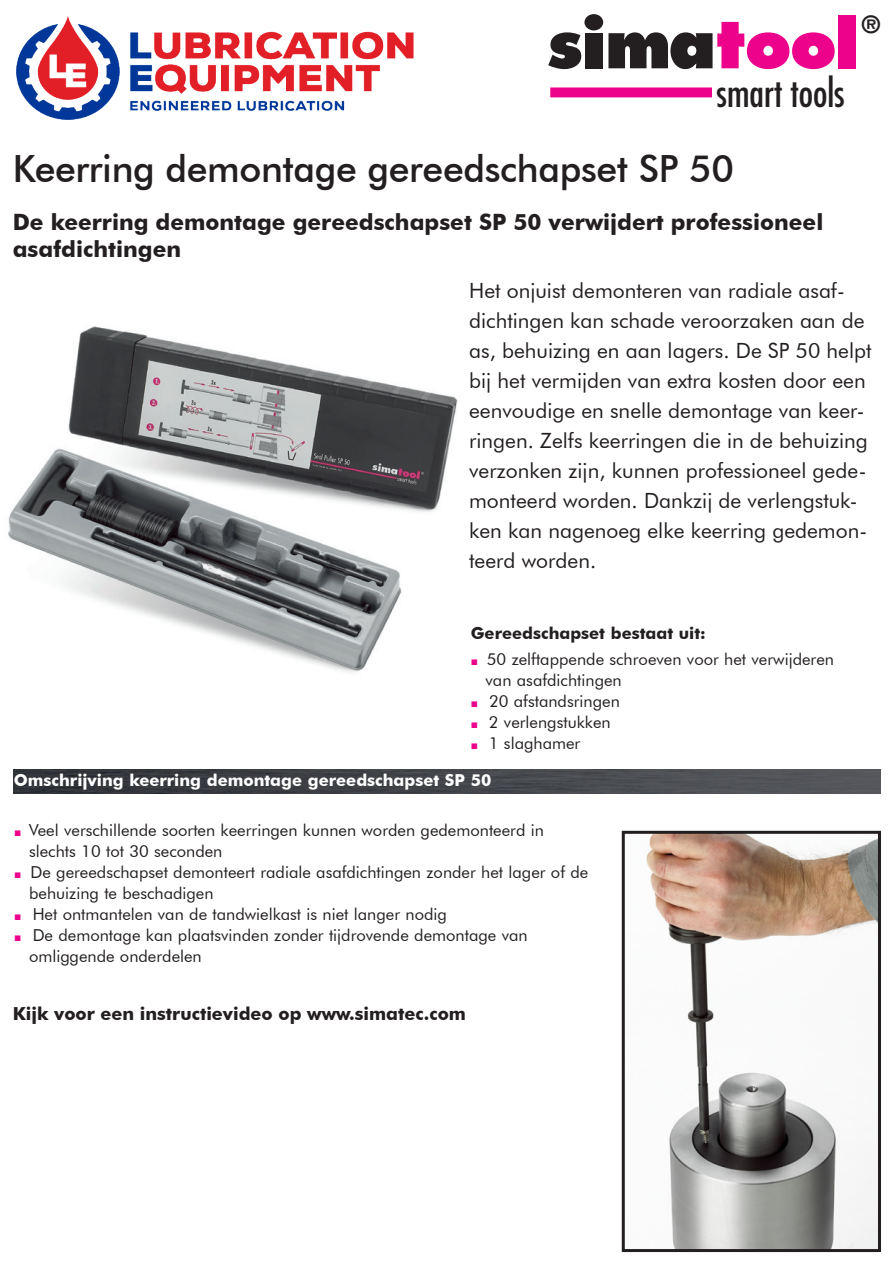
<style>
.page{position:relative;width:893px;height:1263px;background:#fff}
.page>*{position:absolute;margin:0;border:0;box-sizing:border-box;transform-origin:0 0}
.t1{font:condensed 38.1px "Futura";color:#231f20}
.t2{font:500 37.5px "Futura BT";letter-spacing:-.01em;color:#231f20}
.t3{font:700 23.1px "Futura";color:#231f20}
.t4{font:700 22.5px/27px "Futura BT";color:#231f20}
.t5{font:21px/30px "Futura BT";color:#231f20}
.t6{font:700 18px "Futura BT";color:#231f20}
.t7{font:16.5px/21px "Futura BT";color:#231f20}
.t8{font:700 16.5px "Futura BT";color:#fff}
.t9{font:700 16.5px "Futura BT";color:#231f20}
.s1{font-family:"Arial";font-size:12px;color:#ed028c}
</style>
<div class="page">
<div style="left:839px;top:15px;width:17px;height:53px;background:#ed028c"></div>
<svg style="left:548px;top:32px;width:33px;height:37px"></svg>
<div style="left:585px;top:33px;width:17px;height:35px;background:#231f20"></div>
<svg style="left:608px;top:22px;width:227px;height:47px"></svg>
<div style="left:550px;top:87px;width:162px;height:10px;background:#ed028c"></div>
<div style="left:584px;top:14px;width:19px;height:16px;background:#231f20;border-radius:50%"></div>
<img style="left:8px;top:326px;width:449px;height:347px">
<img style="left:646px;top:835px;width:231px;height:413px">
<img style="left:13px;top:770px;width:868px;height:23px">
<div style="left:622px;top:831px;width:259px;height:421px;border:3px solid #231f20"></div>
<img style="left:16px;top:16px;width:397px;height:104px">
<p class="t1" style="left:717px;top:70px;width:130px">smart tools</p>
<p class="t3" style="left:862px;top:9px;width:20px">®</p>
<p class="t2" style="left:13px;top:146px;width:723px">Keerring demontage gereedschapset SP 50</p>
<p class="t4" style="left:13px;top:208px;width:812px">De keerring demontage gereedschapset SP 50 verwijdert professioneel asafdichtingen</p>
<p class="t5" style="left:469px;top:275px;width:404px">Het onjuist demonteren van radiale asaf&shy;dichtingen kan schade veroorzaken aan de as, behuizing en aan lagers. De SP 50 helpt bij het vermijden van extra kosten door een eenvoudige en snelle demontage van keer&shy;ringen. Zelfs keerringen die in de behuizing verzonken zijn, kunnen professioneel gede&shy;monteerd worden. Dankzij de verlengstuk&shy;ken kan nagenoeg elke keerring gedemon&shy;teerd worden.</p>
<p class="t9" style="left:471px;top:623px;width:237px">Gereedschapset bestaat uit:</p>
<p class="t7" style="left:486px;top:648px;width:350px;text-indent:-15px"><span class="s1">■</span> 50 zelftappende schroeven voor het verwijderen van asafdichtingen</p>
<p class="t7" style="left:471px;top:690px;width:151px"><span class="s1">■</span> 20 afstandsringen</p>
<p class="t7" style="left:471px;top:711px;width:142px"><span class="s1">■</span> 2 verlengstukken</p>
<p class="t7" style="left:471px;top:732px;width:111px"><span class="s1">■</span> 1 slaghamer</p>
<p class="t8" style="left:14px;top:770px;width:479px">Omschrijving keerring demontage gereedschapset SP 50</p>
<p class="t7" style="left:29px;top:819px;width:516px;text-indent:-15px"><span class="s1">■</span> Veel verschillende soorten keerringen kunnen worden gedemonteerd in slechts 10 tot 30 seconden</p>
<p class="t7" style="left:29px;top:861px;width:561px;text-indent:-15px"><span class="s1">■</span> De gereedschapset demonteert radiale asafdichtingen zonder het lager of de behuizing te beschadigen</p>
<p class="t7" style="left:14px;top:903px;width:434px"><span class="s1">■</span> Het ontmantelen van de tandwielkast is niet langer nodig</p>
<p class="t7" style="left:29px;top:924px;width:500px;text-indent:-15px"><span class="s1">■</span> De demontage kan plaatsvinden zonder tijdrovende demontage van omliggende onderdelen</p>
<p class="t6" style="left:13px;top:1002px;width:455px">Kijk voor een instructievideo op www.simatec.com</p>
</div>
